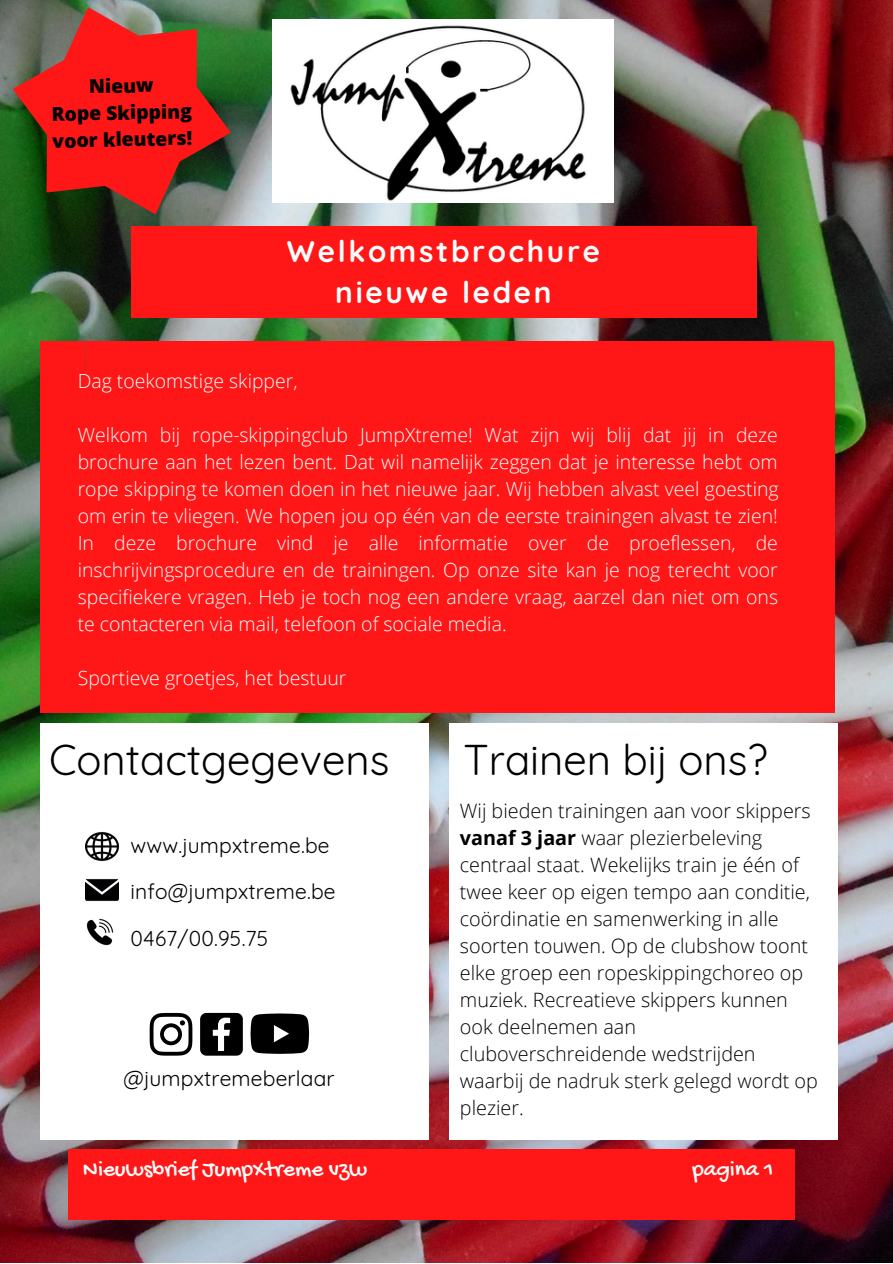
<style>
.page{position:relative;width:893px;height:1264px;background:#fff}
.page>*{position:absolute;margin:0;border:0;box-sizing:border-box;transform-origin:0 0}
.t1{font:42px "Quicksand";color:#000}
.t2{font:700 29.7px "Quicksand";letter-spacing:.09em;color:#fff}
.t3{font:23.1px "Gochi Hand";color:#fff}
.t4{font:21px "Quicksand";letter-spacing:.01em;color:#000}
.t5{font:300 19.8px/27px "Open Sans";color:#000}
.t6{font:300 19.35px/27px "Open Sans";color:#fff;text-align:justify}
.t7{font:800 19.2px "Open Sans";color:#000}
.s1{font-weight:700}
</style>
<div class="page">
<img style="left:0;top:0;width:892px;height:1262px">
<div style="left:720px;top:226px;width:36px;height:91px;background:#ff1616"></div>
<div style="left:170px;top:226px;width:550px;height:91px;background:#ff1616"></div>
<div style="left:131px;top:226px;width:39px;height:91px;background:#ff1616"></div>
<svg style="left:785px;top:341px;width:49px;height:30px"></svg>
<div style="left:785px;top:371px;width:49px;height:341px;background:#ff1616"></div>
<div style="left:86px;top:371px;width:699px;height:341px;background:#ff1616"></div>
<div style="left:86px;top:341px;width:699px;height:30px;background:#ff1616"></div>
<svg style="left:40px;top:341px;width:46px;height:30px"></svg>
<div style="left:40px;top:371px;width:46px;height:341px;background:#ff1616"></div>
<img style="left:273px;top:19px;width:340px;height:183px">
<div style="left:749px;top:1149px;width:45px;height:70px;background:#ff1616"></div>
<div style="left:113px;top:1149px;width:636px;height:70px;background:#ff1616"></div>
<div style="left:68px;top:1149px;width:45px;height:70px;background:#ff1616"></div>
<div style="left:40px;top:740px;width:388px;height:399px;background:#fff"></div>
<div style="left:40px;top:723px;width:388px;height:17px;background:#fff"></div>
<div style="left:449px;top:740px;width:388px;height:399px;background:#fff"></div>
<div style="left:449px;top:723px;width:388px;height:17px;background:#fff"></div>
<svg style="left:13px;top:7px;width:218px;height:207px"></svg>
<svg style="left:150px;top:1012px;width:42px;height:43px"></svg>
<svg style="left:200px;top:1012px;width:43px;height:43px"></svg>
<svg style="left:250px;top:1013px;width:59px;height:40px"></svg>
<img style="left:86px;top:831px;width:32px;height:31px">
<img style="left:86px;top:879px;width:32px;height:22px">
<img style="left:86px;top:918px;width:28px;height:28px">
<p class="t7" style="left:89px;top:73px;width:66px;rotate:-1deg">Nieuw</p>
<p class="t7" style="left:51px;top:100px;width:142px;rotate:-1deg">Rope Skipping</p>
<p class="t7" style="left:52px;top:127px;width:141px;rotate:-1deg">voor kleuters!</p>
<p class="t2" style="left:287px;top:232px;width:314px">Welkomstbrochure</p>
<p class="t2" style="left:335px;top:273px;width:218px">nieuwe leden</p>
<p class="t6" style="left:78px;top:367px;width:221px">Dag toekomstige skipper,</p>
<p class="t6" style="left:78px;top:421px;width:702px">Welkom bij rope-skippingclub JumpXtreme! Wat zijn wij blij dat jij in deze brochure aan het lezen bent. Dat wil namelijk zeggen dat je interesse hebt om rope skipping te komen doen in het nieuwe jaar. Wij hebben alvast veel goesting om erin te vliegen. We hopen jou op één van de eerste trainingen alvast te zien!<br>In deze brochure vind je alle informatie over de proeflessen, de inschrijvingsprocedure en de trainingen. Op onze site kan je nog terecht voor specifiekere vragen. Heb je toch nog een andere vraag, aarzel dan niet om ons te contacteren via mail, telefoon of sociale media.</p>
<p class="t6" style="left:78px;top:663px;width:270px">Sportieve groetjes, het bestuur</p>
<p class="t1" style="left:49px;top:732px;width:342px">Contactgegevens</p>
<p class="t4" style="left:130px;top:831px;width:201px">www.jumpxtreme.be</p>
<p class="t4" style="left:130px;top:878px;width:207px">info@jumpxtreme.be</p>
<p class="t4" style="left:130px;top:924px;width:139px">0467/00.95.75</p>
<p class="t4" style="left:123px;top:1064px;width:213px">@jumpxtremeberlaar</p>
<p class="t1" style="left:463px;top:732px;width:306px">Trainen bij ons?</p>
<p class="t5" style="left:460px;top:796px;width:359px">Wij bieden trainingen aan voor skippers <span class="s1">vanaf 3 jaar</span> waar plezierbeleving centraal staat. Wekelijks train je één of twee keer op eigen tempo aan conditie, coördinatie en samenwerking in alle soorten touwen. Op de clubshow toont elke groep een ropeskippingchoreo op muziek. Recreatieve skippers kunnen ook deelnemen aan cluboverschreidende wedstrijden waarbij de nadruk sterk gelegd wordt op plezier.</p>
<p class="t3" style="left:83px;top:1157px;width:286px">Nieuwsbrief JumpXtreme vzw</p>
<p class="t3" style="left:692px;top:1157px;width:83px">pagina 1</p>
</div>
